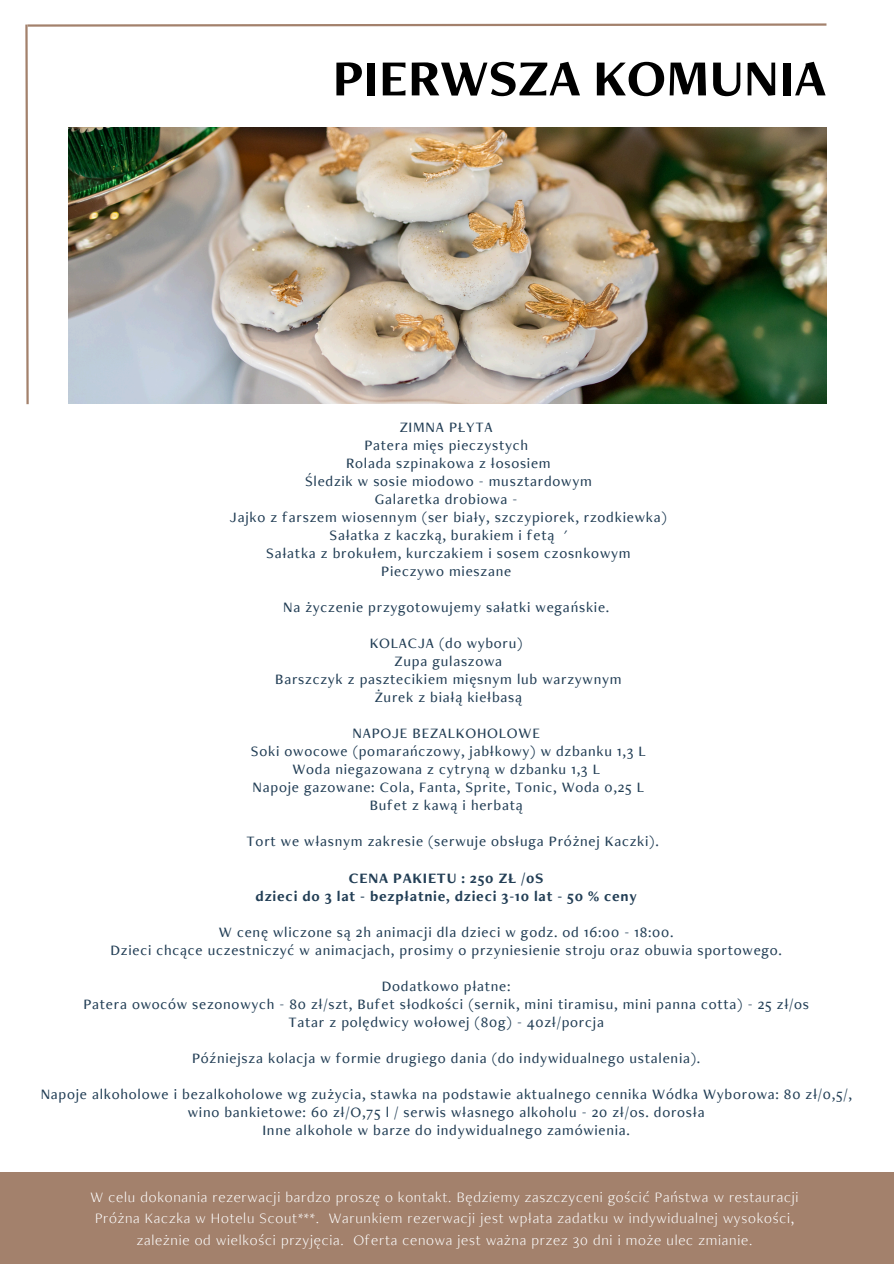
<style>
.page{position:relative;width:894px;height:1264px;background:#fff}
.page>*{position:absolute;margin:0;border:0;box-sizing:border-box;transform-origin:0 0}
.t1{font:700 52.5px "Freight Neo W03";color:#000}
.t2{font:300 15px "Freight Neo W03";letter-spacing:.05em;color:#fff}
.t3{font:500 14.85px/18px "Freight Neo W03";letter-spacing:.05em;color:#223e55;text-align:center}
.t4{font:700 14.85px/18px "Freight Neo W03";letter-spacing:.05em;color:#223e55;text-align:center}
</style>
<div class="page">
<div style="left:0;top:1172px;width:893px;height:90px;background:#a3816c"></div>
<svg style="left:25px;top:23px;width:802px;height:382px"></svg>
<img style="left:68px;top:127px;width:757px;height:277px">
<p class="t1" style="left:332px;top:43px;width:495px">PIERWSZA KOMUNIA</p>
<h1 class="t3" style="left:230px;top:418px;width:438px">ZIMNA PŁYTA<br>Patera mięs pieczystych<br>Rolada szpinakowa z łososiem<br>Śledzik w sosie miodowo - musztardowym<br>Galaretka drobiowa -<br>Jajko z farszem wiosennym (ser biały, szczypiorek, rzodkiewka)<br>Sałatka z kaczką, burakiem i fetą '<br>Sałatka z brokułem, kurczakiem i sosem czosnkowym<br>Pieczywo mieszane</h1>
<h2 class="t3" style="left:283px;top:598px;width:327px">Na życzenie przygotowujemy sałatki wegańskie.</h2>
<h2 class="t3" style="left:275px;top:634px;width:348px">KOLACJA (do wyboru)<br>Zupa gulaszowa<br>Barszczyk z pasztecikiem mięsnym lub warzywnym<br>Żurek z białą kiełbasą</h2>
<h2 class="t3" style="left:251px;top:724px;width:396px">NAPOJE BEZALKOHOLOWE<br>Soki owocowe (pomarańczowy, jabłkowy) w dzbanku 1,3 L Woda niegazowana z cytryną w dzbanku 1,3 L<br>Napoje gazowane: Cola, Fanta, Sprite, Tonic, Woda 0,25 L Bufet z kawą i herbatą</h2>
<h2 class="t3" style="left:246px;top:832px;width:413px">Tort we własnym zakresie (serwuje obsługa Próżnej Kaczki).</h2>
<h2 class="t4" style="left:255px;top:868px;width:382px">CENA PAKIETU : 250 ZŁ /0S<br>dzieci do 3 lat - bezpłatnie, dzieci 3-10 lat - 50 % ceny</h2>
<h2 class="t3" style="left:110px;top:922px;width:672px">W cenę wliczone są 2h animacji dla dzieci w godz. od 16:00 - 18:00.<br>Dzieci chcące uczestniczyć w animacjach, prosimy o przyniesienie stroju oraz obuwia sportowego.</h2>
<h2 class="t3" style="left:83px;top:976px;width:727px">Dodatkowo płatne:<br>Patera owoców sezonowych - 80 zł/szt, Bufet słodkości (sernik, mini tiramisu, mini panna cotta) - 25 zł/os<br>Tatar z polędwicy wołowej (80g) - 40zł/porcja</h2>
<h2 class="t3" style="left:192px;top:1048px;width:509px">Późniejsza kolacja w formie drugiego dania (do indywidualnego ustalenia).</h2>
<h2 class="t3" style="left:41px;top:1084px;width:812px">Napoje alkoholowe i bezalkoholowe wg zużycia, stawka na podstawie aktualnego cennika Wódka Wyborowa: 80 zł/0,5/, wino bankietowe: 60 zł/O,75 l / serwis własnego alkoholu - 20 zł/os. dorosła<br>Inne alkohole w barze do indywidualnego zamówienia.</h2>
<h2 class="t2" style="left:91px;top:1186px;width:709px">W celu dokonania rezerwacji bardzo proszę o kontakt. Będziemy zaszczyceni gościć Państwa w restauracji</h2>
<p class="t2" style="left:95px;top:1208px;width:700px">Próżna Kaczka w Hotelu Scout***. Warunkiem rezerwacji jest wpłata zadatku w indywidualnej wysokości,</p>
<p class="t2" style="left:137px;top:1229px;width:616px">zależnie od wielkości przyjęcia. Oferta cenowa jest ważna przez 30 dni i może ulec zmianie.</p>
</div>
